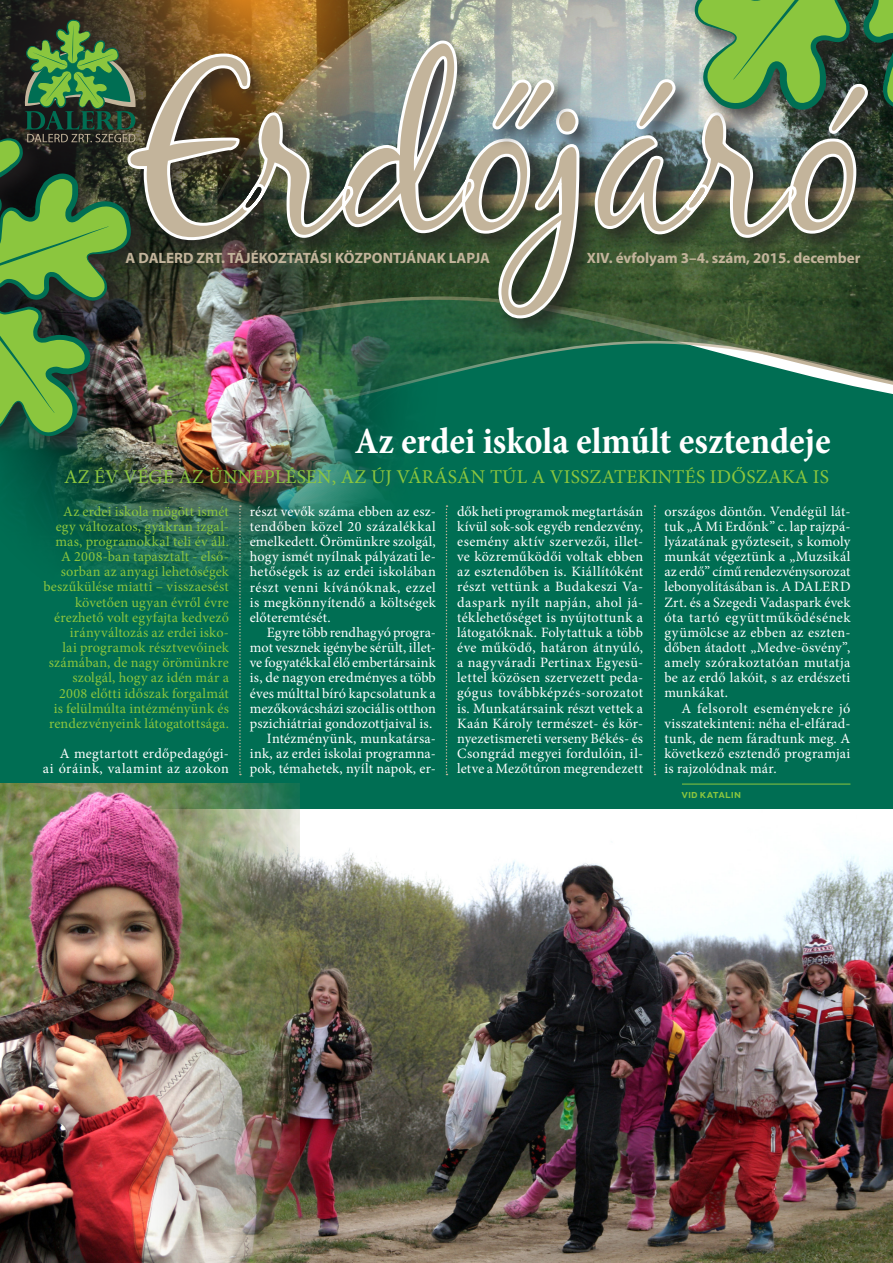
<style>
.page{position:relative;width:893px;height:1263px;background:#006e53}
.page>*{position:absolute;margin:0;border:0;box-sizing:border-box;transform-origin:0 0}
.t1{font:700 condensed 37.5px "Minion Pro";color:#fff}
.t2{font:19.5px "Minion Pro";letter-spacing:.01em;color:#8bc63e}
.t3{font:700 15px "Myriad Pro";color:#c3b49b}
.t4{font:14.25px/15.1px "Minion Pro";letter-spacing:.015em;color:#fff;text-align:justify}
.t5{font:14.25px/15.1px "Minion Pro";letter-spacing:.01em;color:#8bc63e;text-align:right}
.t6{font:500 12px "Apex New";color:#8bc63e}
</style>
<div class="page">
<svg style="left:0;top:0;width:159px;height:36px;background:#3f3422"></svg>
<img style="left:159px;top:0;width:734px;height:394px">
<img style="left:0;top:341px;width:503px;height:295px">
<div style="left:0;top:90px;width:154px;height:369px;background:#231f20;opacity:.75"></div>
<div style="left:123px;top:36px;width:767px;height:305px;background:#231f20;opacity:.75"></div>
<img style="left:136px;top:39px;width:734px;height:281px">
<div style="left:488px;top:75px;width:66px;height:77px;background:#231f20;opacity:.75"></div>
<div style="left:511px;top:75px;width:66px;height:77px;background:#231f20;opacity:.75"></div>
<svg style="left:490px;top:77px;width:66px;height:55px;background:#adb1ab"></svg>
<div style="left:638px;top:0;width:255px;height:138px;background:#231f20;opacity:.75"></div>
<svg style="left:693px;top:0;width:200px;height:123px;background:#67914f"></svg>
<svg style="left:446px;top:505px;width:1px;height:270px"></svg>
<svg style="left:239px;top:505px;width:2px;height:270px"></svg>
<svg style="left:654px;top:505px;width:1px;height:270px"></svg>
<img style="left:299px;top:809px;width:594px;height:454px">
<img style="left:0;top:784px;width:299px;height:479px">
<hr style="left:682px;top:784px;width:168px;height:1px;background:#8bc63e">
<svg style="left:0;top:20px;width:136px;height:422px;background:#476735"></svg>
<p class="t3" style="left:126px;top:248px;width:366px">A DALERD ZRT. TÁJÉKOZTATÁSI KÖZPONTJÁNAK LAPJA</p>
<p class="t3" style="left:587px;top:248px;width:275px">XIV. évfolyam 3–4. szám, 2015. december</p>
<h1 class="t1" style="left:355px;top:415px;width:478px">Az erdei iskola elmúlt esztendeje</h1>
<h2 class="t2" style="left:64px;top:464px;width:766px">AZ ÉV VÉGE AZ ÜNNEPLÉSEN, AZ ÚJ VÁRÁSÁN TÚL A VISSZATEKINTÉS IDŐSZAKA IS</h2>
<p class="t5" style="left:43px;top:504px;width:187px">Az erdei iskola mögött ismét egy változatos, gyakran izgal&shy;mas, programokkal teli év áll.<br>A 2008-ban tapasztalt - első&shy;sorban az anyagi lehetőségek beszűkülése miatti – visszaesést követően ugyan évről évre érezhető volt egyfajta kedvező irányváltozás az erdei isko-<br>lai programok résztvevőinek számában, de nagy örömünkre szolgál, hogy az idén már a<br>2008 előtti időszak forgalmát<br>is felülmúlta intézményünk és rendezvényeink látogatottsága.</p>
<p class="t4" style="left:43px;top:746px;width:188px;text-align:right">A megtartott erdőpedagógi-<br>ai óráink, valamint az azokon</p>
<p class="t4" style="left:250px;top:504px;width:188px">részt vevők száma ebben az esz&shy;tendőben közel 20 százalékkal emelkedett. Örömünkre szolgál, hogy ismét nyílnak pályázati le&shy;hetőségek is az erdei iskolában részt venni kívánóknak, ezzel is megkönnyítendő a költségek előteremtését.</p>
<p class="t4" style="left:250px;top:625px;width:188px;text-align:right">Egyre több rendhagyó progra&shy;mot vesznek igénybe sérült, illet&shy;ve fogyatékkal élő embertársaink is, de nagyon eredményes a több éves múlttal bíró kapcsolatunk a mezőkovácsházi szociális otthon pszichiátriai gondozottjaival is.<br>Intézményünk, munkatársa&shy;ink, az erdei iskolai programna&shy;pok, témahetek, nyílt napok, er-</p>
<p class="t4" style="left:457px;top:504px;width:188px">dők heti programok megtartásán kívül sok-sok egyéb rendezvény, esemény aktív szervezői, illet&shy;ve közreműködői voltak ebben az esztendőben is. Kiállítóként részt vettünk a Budakeszi Va&shy;daspark nyílt napján, ahol já&shy;téklehetőséget is nyújtottunk a látogatóknak. Folytattuk a több éve működő, határon átnyúló, a nagyváradi Pertinax Egyesü&shy;lettel közösen szervezett peda&shy;gógus továbbképzés-sorozatot is. Munkatársaink részt vettek a Kaán Károly természet- és kör&shy;nyezetismereti verseny Békés- és Csongrád megyei fordulóin, il&shy;letve a Mezőtúron megrendezett</p>
<p class="t4" style="left:664px;top:504px;width:188px">országos döntőn. Vendégül lát&shy;tuk „A Mi Erdőnk” c. lap rajzpá&shy;lyázatának győzteseit, s komoly munkát végeztünk a „Muzsikál az erdő” című rendezvénysorozat lebonyolításában is. A DALERD Zrt. és a Szegedi Vadaspark évek óta tartó együttműködésének gyümölcse az ebben az eszten&shy;dőben átadott „Medve-ösvény”, amely szórakoztatóan mutatja be az erdő lakóit, s az erdészeti munkákat.</p>
<p class="t4" style="left:664px;top:700px;width:188px;text-indent:17px">A felsorolt eseményekre jó visszatekinteni: néha el-elfárad&shy;tunk, de nem fáradtunk meg. A következő esztendő programjai is rajzolódnak már.</p>
<p class="t6" style="left:681px;top:785px;width:61px">vid katalin</p>
</div>
